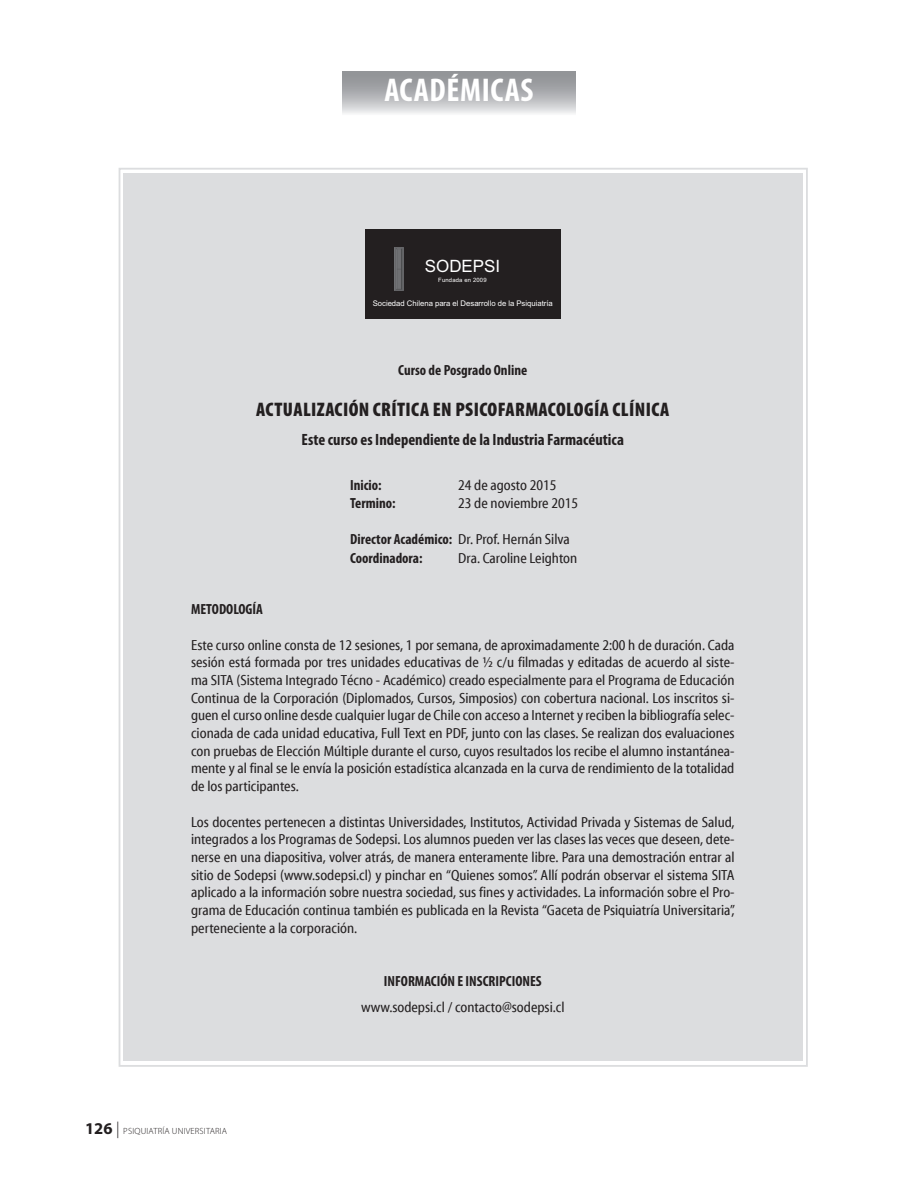
<style>
.page{position:relative;width:918px;height:1188px;background:#fff}
.page>*{position:absolute;margin:0;border:0;box-sizing:border-box;transform-origin:0 0}
.t1{font:700 condensed 33px "Myriad Pro";letter-spacing:.02em;color:#fff}
.t2{font:900 condensed 19.65px "Myriad Pro";letter-spacing:.02em;color:#231f20}
.t3{font:16.95px "Arial";color:#fff}
.t4{font:700 condensed 16.35px "Myriad Pro";color:#231f20}
.t5{font:condensed 14.7px/17.7px "Myriad Web Pro";color:#231f20;text-align:justify}
.t6{font:700 condensed 14.7px "Myriad Pro";color:#231f20}
.t7{font:300 9px "Myriad Pro";letter-spacing:.02em;color:#231f20}
.t8{font:7.8px "Arial";letter-spacing:-.005em;color:#fff}
.t9{font:5.85px "Arial";letter-spacing:.025em;color:#fff}
.s1{font-family:"Myriad Pro";font-weight:700}
.s2{font-weight:700;font-size:16.5px}
.s3{font-size:16.5px}
</style>
<div class="page">
<div style="left:123px;top:174px;width:680px;height:887px;background:#dcdddf"></div>
<div style="left:343px;top:72px;width:232px;height:43px;background:linear-gradient(to bottom,#828488,#e6e7e9)"></div>
<div style="left:365px;top:229px;width:196px;height:90px;background:#231f20"></div>
<img style="left:395px;top:248px;width:9px;height:42px">
<h1 class="t1" style="left:384px;top:69px;width:149px">AcadémicaS</h1>
<p class="t3" style="left:425px;top:255px;width:77px">SODEPSI</p>
<p class="t9" style="left:438px;top:276px;width:50px">Fundada en 2009</p>
<p class="t8" style="left:373px;top:298px;width:182px">Sociedad Chilena para el Desarrollo de la Psiquiatría</p>
<p class="t6" style="left:398px;top:361px;width:130px">Curso de Posgrado Online</p>
<h2 class="t2" style="left:256px;top:397px;width:414px">ACTUALIZACIÓN CRÍTICA EN PSICOFARMACOLOGÍA CLÍNICA</h2>
<p class="t4" style="left:302px;top:430px;width:324px">Este curso es Independiente de la Industria Farmacéutica</p>
<p class="t6" style="left:350px;top:476px;width:33px">Inicio:</p>
<p class="t5" style="left:458px;top:477px;width:100px">24 de agosto 2015</p>
<p class="t6" style="left:350px;top:494px;width:47px">Termino:</p>
<p class="t5" style="left:458px;top:495px;width:121px">23 de noviembre 2015</p>
<p class="t5" style="left:350px;top:531px;width:221px"><span class="s1">Director Académico:</span> Dr. Prof. Hernán Silva</p>
<p class="t6" style="left:350px;top:548px;width:74px">Coordinadora:</p>
<p class="t5" style="left:458px;top:549px;width:121px">Dra. Caroline Leighton</p>
<p class="t6" style="left:191px;top:600px;width:8px">METODOLO</p>
<p class="t6" style="left:246px;top:600px;width:19px">GÍA</p>
<p class="t5" style="left:191px;top:636px;width:545px">Este curso online consta de 12 sesiones, 1 por semana, de aproximadamente 2:00 h de duración. Cada sesión está formada por tres unidades educativas de ½ c/u filmadas y editadas de acuerdo al siste&shy;ma SITA (Sistema Integrado Técno - Académico) creado especialmente para el Programa de Educación Continua de la Corporación (Diplomados, Cursos, Simposios) con cobertura nacional. Los inscritos si&shy;guen el curso online desde cualquier lugar de Chile con acceso a Internet y reciben la bibliografía selec&shy;cionada de cada unidad educativa, Full Text en PDF, junto con las clases. Se realizan dos evaluaciones con pruebas de Elección Múltiple durante el curso, cuyos resultados los recibe el alumno instantánea&shy;mente y al final se le envía la posición estadística alcanzada en la curva de rendimiento de la totalidad de los participantes.</p>
<p class="t5" style="left:191px;top:813px;width:546px">Los docentes pertenecen a distintas Universidades, Institutos, Actividad Privada y Sistemas de Salud, integrados a los Programas de Sodepsi. Los alumnos pueden ver las clases las veces que deseen, dete&shy;nerse en una diapositiva, volver atrás, de manera enteramente libre. Para una demostración entrar al sitio de Sodepsi (www.sodepsi.cl) y pinchar en “Quienes somos”. Allí podrán observar el sistema SITA aplicado a la información sobre nuestra sociedad, sus fines y actividades. La información sobre el Pro&shy;grama de Educación continua también es publicada en la Revista “Gaceta de Psiquiatría Universitaria”, perteneciente a la corporación.</p>
<p class="t7" style="left:85px;top:1126px;width:143px"><span class="s2">126</span> <span class="s3">|</span> PSIQU IATRÍA UN IVERSITARIA</p>
<p class="t6" style="left:384px;top:972px;width:12px">INFORMAC</p>
<p class="t6" style="left:437px;top:972px;width:40px">IÓN E INSCR</p>
<p class="t6" style="left:495px;top:972px;width:28px">IPCIONES</p>
<p class="t5" style="left:361px;top:999px;width:205px">www.sodepsi.cl / contacto@sodepsi.cl</p>
</div>
